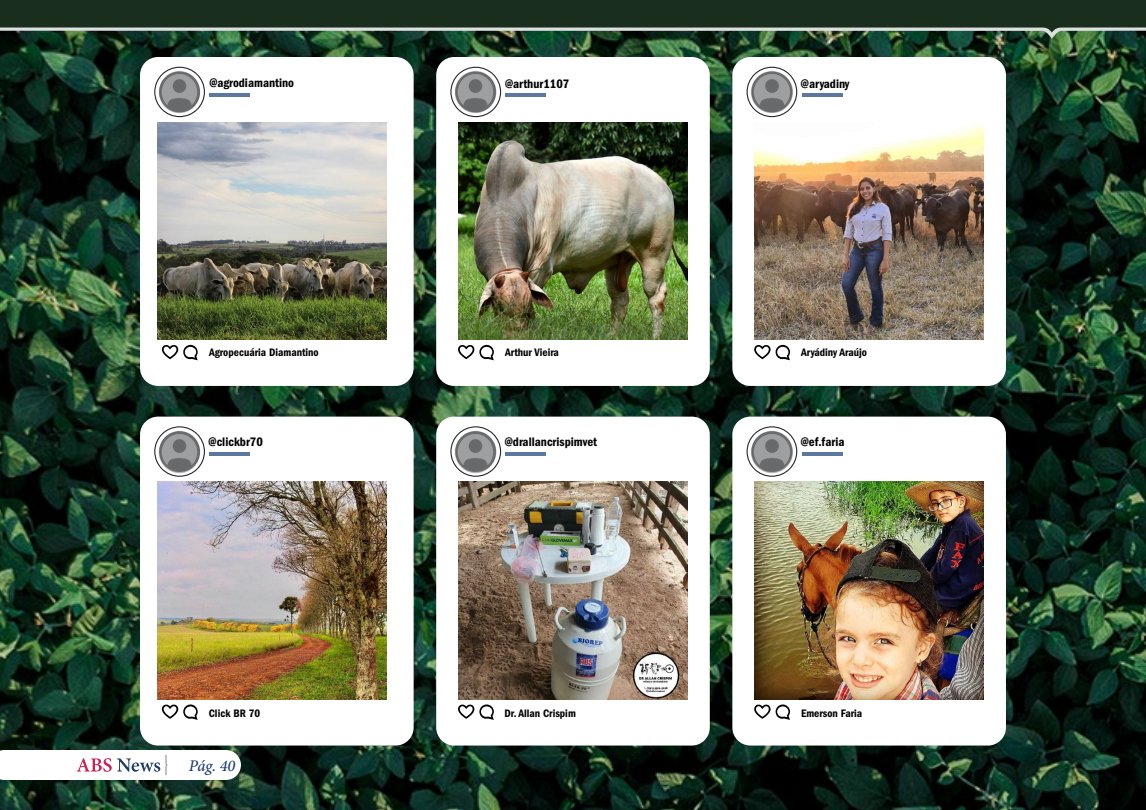
<style>
.page{position:relative;width:1146px;height:810px;background:#fff}
.page>*{position:absolute;margin:0;border:0;box-sizing:border-box;transform-origin:0 0}
.t1{font:italic 500 16.27px "Minion Pro";color:#1e396f}
.t2{font:12.75px "ITC Franklin Gothic Std Dm Cd";color:#000}
.t3{font:11.25px "ITC Franklin Gothic Std Dm Cd";color:#000}
</style>
<div class="page">
<img style="left:0;top:39px;width:1145px;height:771px">
<div style="left:0;top:0;width:1145px;height:27px;background:#192e1c"></div>
<img style="left:0;top:27px;width:1145px;height:12px">
<div style="left:140px;top:57px;width:273px;height:329px;background:#fff;border-radius:18px"></div>
<svg style="left:154px;top:67px;width:51px;height:50px"></svg>
<hr style="left:209px;top:93px;width:41px;height:3px;background:#5c78a1">
<svg style="left:162px;top:345px;width:36px;height:15px"></svg>
<img style="left:156px;top:69px;width:47px;height:47px">
<div style="left:140px;top:417px;width:273px;height:329px;background:#fff;border-radius:18px"></div>
<svg style="left:154px;top:426px;width:51px;height:51px"></svg>
<hr style="left:209px;top:452px;width:41px;height:4px;background:#5c78a1">
<svg style="left:162px;top:705px;width:36px;height:15px"></svg>
<img style="left:156px;top:429px;width:47px;height:46px">
<div style="left:436px;top:57px;width:273px;height:329px;background:#fff;border-radius:18px"></div>
<svg style="left:450px;top:67px;width:51px;height:50px"></svg>
<hr style="left:505px;top:93px;width:41px;height:3px;background:#5c78a1">
<svg style="left:458px;top:345px;width:36px;height:15px"></svg>
<img style="left:452px;top:69px;width:47px;height:47px">
<div style="left:436px;top:417px;width:273px;height:329px;background:#fff;border-radius:18px"></div>
<svg style="left:450px;top:426px;width:51px;height:51px"></svg>
<hr style="left:505px;top:452px;width:41px;height:4px;background:#5c78a1">
<svg style="left:458px;top:705px;width:36px;height:15px"></svg>
<img style="left:452px;top:429px;width:47px;height:46px">
<div style="left:732px;top:57px;width:273px;height:329px;background:#fff;border-radius:18px"></div>
<svg style="left:746px;top:67px;width:51px;height:50px"></svg>
<hr style="left:801px;top:93px;width:41px;height:3px;background:#5c78a1">
<svg style="left:754px;top:345px;width:36px;height:15px"></svg>
<img style="left:748px;top:69px;width:47px;height:47px">
<div style="left:732px;top:417px;width:273px;height:329px;background:#fff;border-radius:18px"></div>
<svg style="left:746px;top:426px;width:51px;height:51px"></svg>
<hr style="left:801px;top:452px;width:41px;height:4px;background:#5c78a1">
<svg style="left:754px;top:705px;width:36px;height:15px"></svg>
<img style="left:748px;top:429px;width:47px;height:46px">
<img style="left:158px;top:122px;width:228px;height:218px">
<img style="left:158px;top:482px;width:228px;height:217px">
<img style="left:458px;top:482px;width:229px;height:217px">
<img style="left:754px;top:482px;width:229px;height:217px">
<img style="left:458px;top:122px;width:229px;height:218px">
<img style="left:754px;top:125px;width:229px;height:215px">
<svg style="left:0;top:750px;width:241px;height:30px"></svg>
<p class="t2" style="left:209px;top:76px;width:86px">@agrodiamantino</p>
<p class="t2" style="left:505px;top:76px;width:66px">@arthur1107</p>
<p class="t2" style="left:800px;top:76px;width:50px">@aryadiny</p>
<p class="t3" style="left:209px;top:346px;width:111px">Agropecuária Diamantino</p>
<p class="t3" style="left:505px;top:346px;width:55px">Arthur Vieira</p>
<p class="t3" style="left:801px;top:346px;width:67px">Aryádiny Araújo</p>
<p class="t2" style="left:208px;top:435px;width:56px">@clickbr70</p>
<p class="t2" style="left:505px;top:435px;width:94px">@drallancrispimvet</p>
<p class="t2" style="left:800px;top:435px;width:45px">@ef.faria</p>
<p class="t3" style="left:209px;top:707px;width:53px">Click BR 70</p>
<p class="t3" style="left:504px;top:707px;width:73px">Dr. Allan Crispim</p>
<p class="t3" style="left:800px;top:707px;width:63px">Emerson Faria</p>
<h1 class="t1" style="left:189px;top:755px;width:48px">Pág. 40</h1>
</div>
